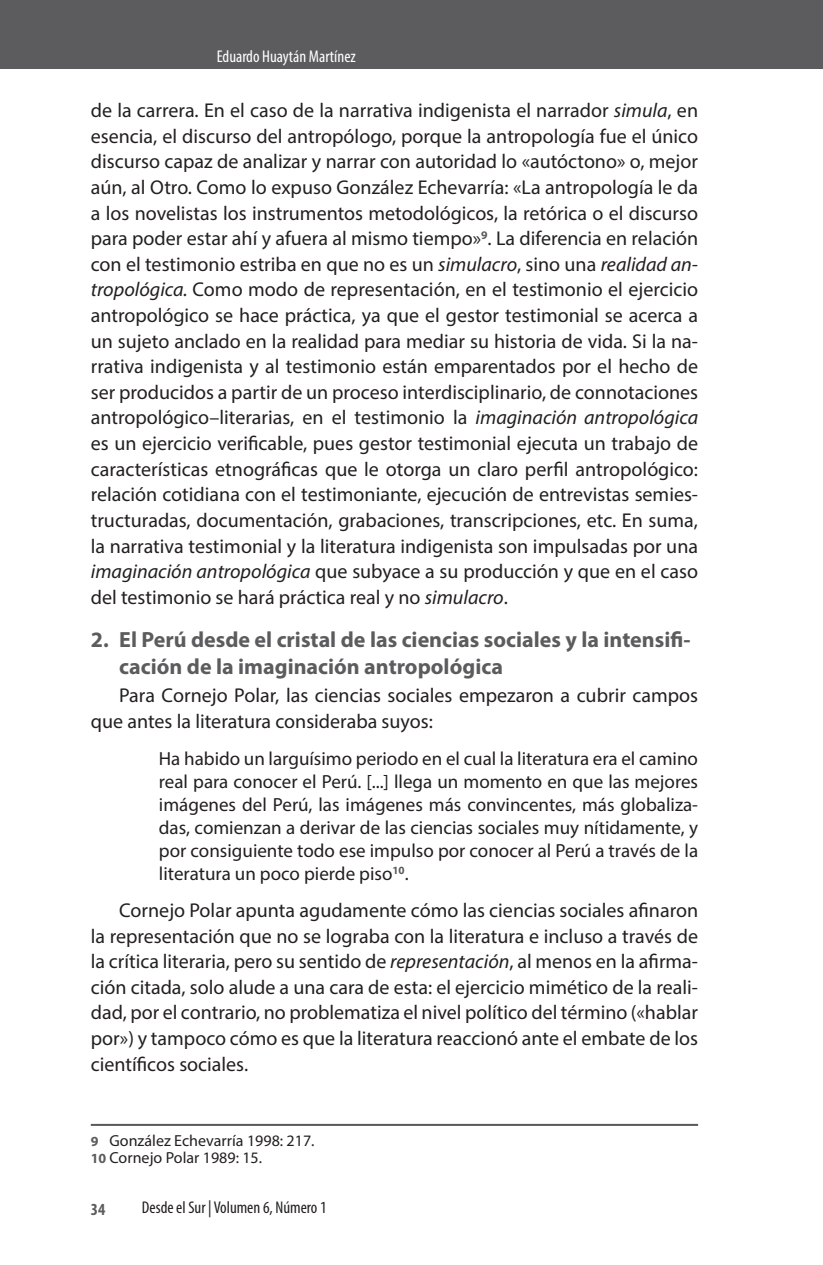
<style>
.page{position:relative;width:823px;height:1265px;background:#fff}
.page>*{position:absolute;margin:0;border:0;box-sizing:border-box;transform-origin:0 0}
.SUBTITULO{font:700 22px/26.4px "Myriad Pro";color:#5c5c5f}
.PARRAFOS{font:20px/25.6px "Myriad Pro";color:#231f20;text-align:justify}
.SUMILLA_PARRAFO{font:19px/23px "Myriad Pro";color:#231f20;text-align:justify}
.t1{font:condensed 17px "Myriad Pro";color:#231f20}
.PARRAFOS-2{font:condensed 17px "Myriad Pro";color:#fff}
.t2{font:700 condensed 17px "Myriad Pro";color:#5c5c5f}
.NOTA_AL_PIE_SIN_RAYA{font:16px "Myriad Pro";color:#231f20}
.s1{font-style:italic}
.s2{font-weight:700;font-size:14px;color:#5c5c5f}
</style>
<div class="page">
<div style="left:0;top:0;width:822px;height:68px;background:#5c5c5f"></div>
<hr style="left:91px;top:1123px;width:606px;height:2px;background:#57585a">
<p class="PARRAFOS-2" style="left:217px;top:46px;width:140px">Eduardo Huaytán Martínez</p>
<p class="PARRAFOS" style="left:91px;top:97px;width:608px">de la carrera. En el caso de la narrativa indigenista el narrador <span class="s1">simula</span>, en esencia, el discurso del antropólogo, porque la antropología fue el único discurso capaz de analizar y narrar con autoridad lo «autóctono» o, mejor aún, al Otro. Como lo expuso González Echevarría: «La antropología le da a los novelistas los instrumentos metodológicos, la retórica o el discurso para poder estar ahí y afuera al mismo tiempo»<sup>9</sup>. La diferencia en relación con el testimonio estriba en que no es un <span class="s1">simulacro</span>, sino una <span class="s1">realidad an&shy;tropológica.</span> Como modo de representación, en el testimonio el ejercicio antropológico se hace práctica, ya que el gestor testimonial se acerca a un sujeto anclado en la realidad para mediar su historia de vida. Si la na&shy;rrativa indigenista y al testimonio están emparentados por el hecho de ser producidos a partir de un proceso interdisciplinario, de connotaciones antropológico–literarias, en el testimonio la <span class="s1">imaginación antropológica </span>es un ejercicio verificable, pues gestor testimonial ejecuta un trabajo de características etnográficas que le otorga un claro perfil antropológico: relación cotidiana con el testimoniante, ejecución de entrevistas semies&shy;tructuradas, documentación, grabaciones, transcripciones, etc. En suma, la narrativa testimonial y la literatura indigenista son impulsadas por una <span class="s1">imaginación antropológica</span> que subyace a su producción y que en el caso del testimonio se hará práctica real y no <span class="s1">simulacro</span>.</p>
<p class="SUBTITULO" style="left:119px;top:626px;width:572px;text-indent:-28px">2. El Perú desde el cristal de las ciencias sociales y la intensifi&shy;cación de la imaginación antropológica</p>
<p class="PARRAFOS" style="left:91px;top:682px;width:608px;text-indent:28px">Para Cornejo Polar, las ciencias sociales empezaron a cubrir campos que antes la literatura consideraba suyos:</p>
<p class="SUMILLA_PARRAFO" style="left:159px;top:746px;width:540px">Ha habido un larguísimo periodo en el cual la literatura era el camino real para conocer el Perú. [...] llega un momento en que las mejores imágenes del Perú, las imágenes más convincentes, más globaliza&shy;das, comienzan a derivar de las ciencias sociales muy nítidamente, y por consiguiente todo ese impulso por conocer al Perú a través de la literatura un poco pierde piso<sup>10</sup>.</p>
<p class="PARRAFOS" style="left:91px;top:897px;width:608px;text-indent:28px">Cornejo Polar apunta agudamente cómo las ciencias sociales afinaron la representación que no se lograba con la literatura e incluso a través de la crítica literaria, pero su sentido de <span class="s1">representación</span>, al menos en la afirma&shy;ción citada, solo alude a una cara de esta: el ejercicio mimético de la reali&shy;dad, por el contrario, no problematiza el nivel político del término («hablar por») y tampoco cómo es que la literatura reaccionó ante el embate de los científicos sociales.</p>
<p class="NOTA_AL_PIE_SIN_RAYA" style="left:91px;top:1130px;width:225px"><span class="s2">9</span> González Echevarría 1998: 217.</p>
<p class="NOTA_AL_PIE_SIN_RAYA" style="left:91px;top:1147px;width:173px"><span class="s2">10</span> Cornejo Polar 1989: 15.</p>
<p class="t2" style="left:91px;top:1198px;width:16px">34</p>
<p class="t1" style="left:142px;top:1196px;width:186px">Desde el Sur | Volumen 6, Número 1</p>
</div>
